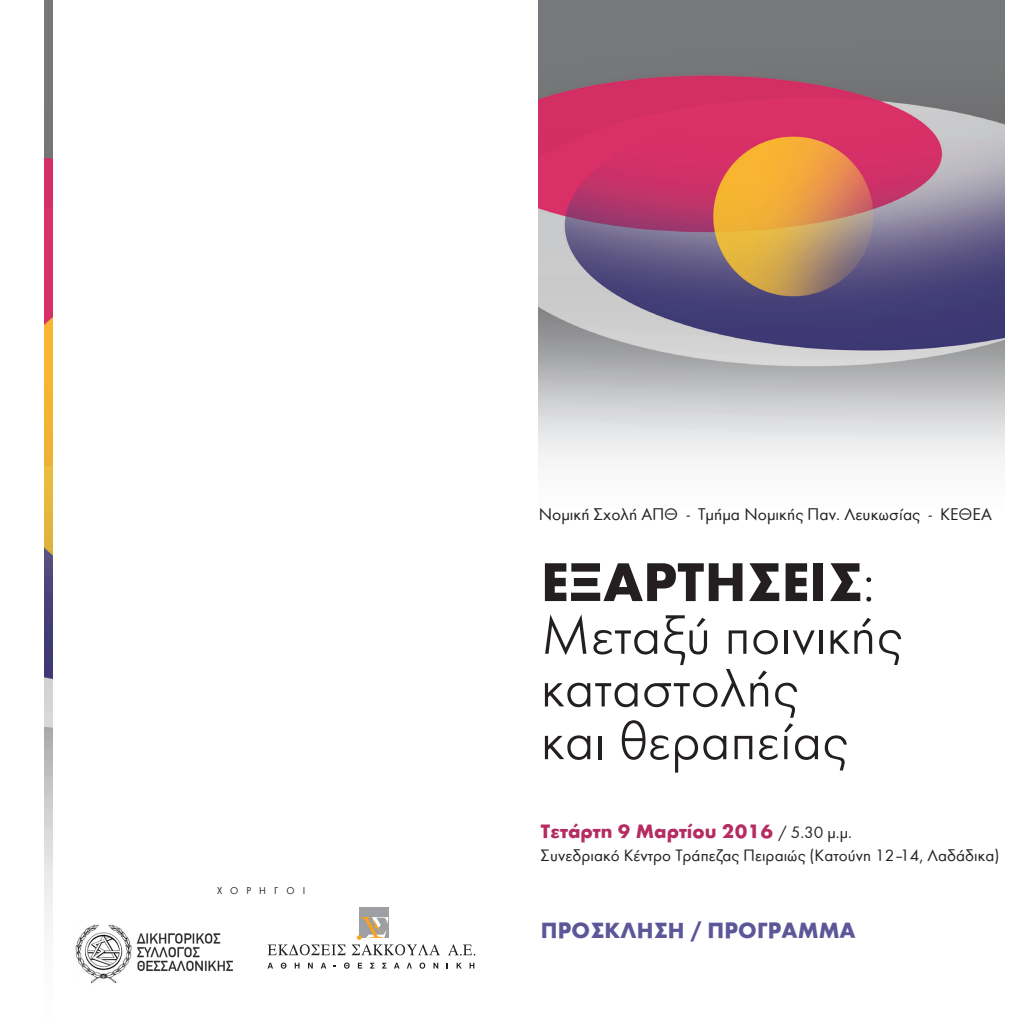
<style>
.page{position:relative;width:1026px;height:1025px;background:#fff}
.page>*{position:absolute;margin:0;border:0;box-sizing:border-box;transform-origin:0 0}
.t1{font:300 56.52px "Futura Greek";color:#231f20}
.t2{font:700 56.52px "Futura Greek";color:#231f20}
.t3{font:700 22.75px "Futura Greek";color:#5d5799}
.t4{font:700 19.95px "Futura Greek";color:#b42c60}
.t5{font:17.5px "Futura Greek";color:#231f20}
.t6{font:16.97px "Futura Greek";color:#231f20}
.t7{font:10.33px "Futura Greek";letter-spacing:.775em;color:#231f20}
.s1{font-weight:300}
.s2{font-weight:400;font-size:16.97px;color:#231f20}
</style>
<div class="page">
<img style="left:539px;top:0;width:465px;height:462px">
<img style="left:44px;top:0;width:9px;height:924px">
<svg style="left:268px;top:944px;width:77px;height:11px"></svg>
<svg style="left:448px;top:944px;width:27px;height:11px"></svg>
<svg style="left:268px;top:963px;width:5px;height:5px"></svg>
<svg style="left:281px;top:962px;width:5px;height:6px"></svg>
<svg style="left:295px;top:963px;width:4px;height:5px"></svg>
<svg style="left:308px;top:963px;width:5px;height:5px"></svg>
<svg style="left:321px;top:963px;width:5px;height:5px"></svg>
<svg style="left:344px;top:962px;width:6px;height:6px"></svg>
<svg style="left:358px;top:963px;width:4px;height:5px"></svg>
<svg style="left:370px;top:963px;width:4px;height:5px"></svg>
<svg style="left:382px;top:963px;width:5px;height:5px"></svg>
<svg style="left:394px;top:963px;width:5px;height:5px"></svg>
<svg style="left:407px;top:963px;width:5px;height:5px"></svg>
<svg style="left:420px;top:962px;width:5px;height:6px"></svg>
<svg style="left:433px;top:963px;width:5px;height:5px"></svg>
<svg style="left:457px;top:963px;width:5px;height:5px"></svg>
<svg style="left:470px;top:963px;width:4px;height:5px"></svg>
<div style="left:359px;top:907px;width:30px;height:31px;background:#9d9fa2"></div>
<svg style="left:352px;top:917px;width:88px;height:38px"></svg>
<img style="left:75px;top:924px;width:158px;height:60px">
<p class="t7" style="left:217px;top:885px;width:90px">ΧΟΡΗΓΟΙ</p>
<p class="t5" style="left:539px;top:505px;width:455px">Νομική Σχολή ΑΠΘ - Τμήμα Νομικής Παν. Λευκωσίας - ΚΕΘΕΑ</p>
<p class="t2" style="left:541px;top:549px;width:336px">ΕΞΑΡΤΗΣΕΙΣ<span class="s1">:</span></p>
<p class="t1" style="left:541px;top:604px;width:363px">Μεταξύ ποινικής</p>
<p class="t1" style="left:541px;top:657px;width:259px">καταστολής</p>
<p class="t1" style="left:541px;top:710px;width:308px">και θεραπείας</p>
<p class="t4" style="left:541px;top:820px;width:312px">Τετάρτη 9 Μαρτίου 2016 <span class="s2">/ 5.30 μ.μ.</span></p>
<p class="t6" style="left:541px;top:846px;width:460px">Συνεδριακό Κέντρο Τράπεζας Πειραιώς (Κατούνη 12–14, Λαδάδικα)</p>
<p class="t3" style="left:541px;top:917px;width:316px">ΠΡΟΣΚΛΗΣΗ / ΠΡΟΓΡΑΜΜΑ</p>
</div>
